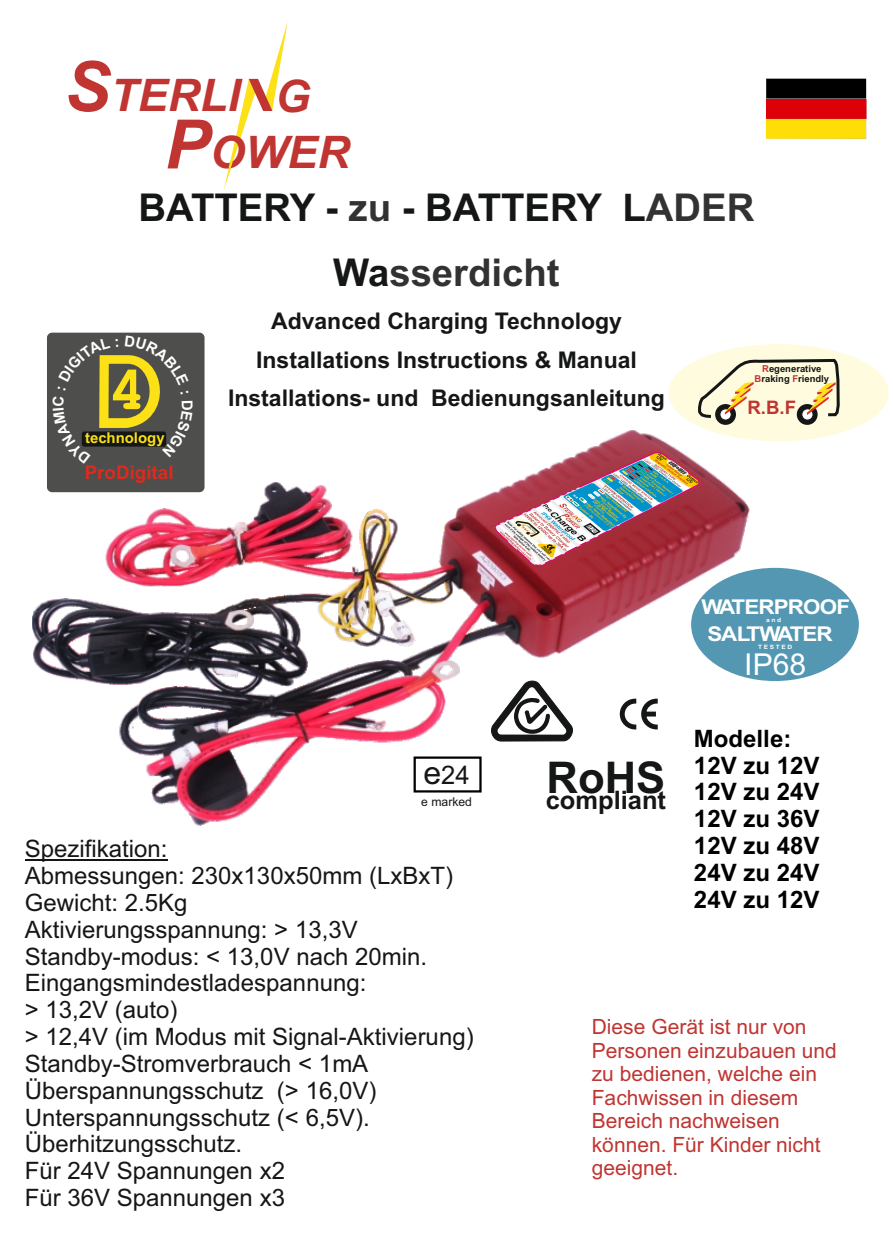
<style>
.page{position:relative;width:893px;height:1259px;background:#fff}
.page>*{position:absolute;margin:0;border:0;box-sizing:border-box;transform-origin:0 0}
.t1{font:700 62.4px "Courier New";color:#fbe116}
.t2{font:italic 700 45px/57.3px "Arial";color:#c03532}
.t3{font:700 43.8px "Arial";color:#151616}
.t4{font:700 38.4px/64.2px "Arial";color:#151616;text-align:center}
.t5{font:30.3px "Arial";color:#fff}
.t6{font:25.8px "Arial";color:#151616}
.t7{font:700 25.5px "Arial";color:#151616}
.t8{font:24px/26.7px "Arial";color:#151616}
.t9{font:700 24px/26.7px "Arial";color:#000}
.t10{font:700 23.1px/38.4px "Arial";color:#151616;text-align:center}
.t11{font:21px/23.4px "Arial";color:#c03532}
.t12{font:700 20.4px "Arial";letter-spacing:-.035em;color:#fff;scale:1.1 1}
.t13{font:700 18.9px "Arial";color:#dd2b1c}
.t14{font:700 18.6px "Arial";color:#c03532}
.t15{font:700 15px "Arial";color:#fbe116}
.t16{font:12.3px "Arial";color:#151616}
.t17{font:700 9.6px/10.5px "Arial";color:#151616;text-align:center}
.t18{font:700 6px "Arial";letter-spacing:.255em;color:#fff;scale:1.1 1}
.s1{font-size:69.3px}
.s2{font-size:68.1px}
.s3{color:#323232}
.s4{color:#c03532}
.s5{font-size:32.1px}
</style>
<div class="page">
<div style="left:691px;top:568px;width:168px;height:113px;background:#5397b2;border-radius:50%"></div>
<hr style="left:25px;top:859px;width:143px;height:1px;background:#151616">
<svg style="left:766px;top:78px;width:101px;height:61px;background:#a14e0c"></svg>
<div style="left:45px;top:331px;width:161px;height:163px;background:#4e4e4d;border:2px solid #fff;border-radius:6px"></div>
<img style="left:33px;top:431px;width:765px;height:395px">
<img style="left:492px;top:451px;width:210px;height:117px">
<div style="left:668px;top:344px;width:221px;height:97px;background:#fffbde;border-radius:50%"></div>
<div style="left:715px;top:404px;width:21px;height:21px;background:#151616;border-radius:50%"></div>
<div style="left:797px;top:404px;width:21px;height:21px;background:#151616;border-radius:50%"></div>
<svg style="left:698px;top:357px;width:142px;height:63px"></svg>
<svg style="left:224px;top:22px;width:64px;height:168px"></svg>
<div style="left:414px;top:756px;width:68px;height:36px;border:2px solid #000"></div>
<svg style="left:619px;top:697px;width:40px;height:33px"></svg>
<svg style="left:489px;top:679px;width:86px;height:63px"></svg>
<svg style="left:52px;top:355px;width:141px;height:109px"></svg>
<h2 class="t2" style="left:165px;top:71px;width:187px;text-indent:-101px"><span class="s1">S</span>TERLI G<br><span class="s2">P</span>OWER</h2>
<h3 class="t4" style="left:139px;top:179px;width:617px">BATTERY - <span class="s3">zu</span> - BATTERY L<span class="s3">ADER<br></span>Wa<span class="s3">sserdicht</span></h3>
<p class="t10" style="left:228px;top:304px;width:438px">Advanced Charging Technology<br>Installations Instructions &amp; Manual<br>Installations- und Bedienungsanleitung</p>
<p class="t17" style="left:754px;top:364px;width:76px"><span class="s4">R</span>egenerative<br><span class="s4">B</span>raking <span class="s4">F</span>riendly</p>
<h1 class="t1" style="left:108px;top:370px;width:39px">4</h1>
<p class="t14" style="left:747px;top:400px;width:50px">R.B.F</p>
<p class="t15" style="left:85px;top:432px;width:81px">technology</p>
<p class="t13" style="left:85px;top:465px;width:90px">ProDigital</p>
<p class="t12" style="left:701px;top:599px;width:137px">WATERPROOF</p>
<p class="t18" style="left:766px;top:618px;width:15px">and</p>
<p class="t5" style="left:744px;top:653px;width:64px">IP68</p>
<p class="t12" style="left:707px;top:626px;width:115px">SALTWATER</p>
<p class="t18" style="left:758px;top:645px;width:32px">TESTED</p>
<p class="t9" style="left:694px;top:727px;width:127px">Modelle:<br>12V zu 12V<br>12V zu 24V<br>12V zu 36V<br>12V zu 48V<br>24V zu 24V<br>24V zu 12V</p>
<p class="t6" style="left:423px;top:765px;width:48px"><span class="s5">e</span>24</p>
<h3 class="t3" style="left:546px;top:761px;width:120px">RoHS</h3>
<p class="t7" style="left:546px;top:791px;width:122px">compliant</p>
<p class="t16" style="left:421px;top:796px;width:52px">e marked</p>
<p class="t8" style="left:25px;top:838px;width:450px">Spezifikation:<br>Abmessungen: 230x130x50mm (LxBxT)<br>Gewicht: 2.5Kg<br>Aktivierungsspannung: &gt; 13,3V<br>Standby-modus: &lt; 13,0V nach 20min.<br>Eingangsmindestladespannung:<br>&gt; 13,2V (auto)<br>&gt; 12,4V (im Modus mit Signal-Aktivierung)<br>Standby-Stromverbrauch &lt; 1mA<br>Überspannungsschutz (&gt; 16,0V)<br>Unterspannungsschutz (&lt; 6,5V).<br>Überhitzungsschutz.<br>Für 24V Spannungen x2<br>Für 36V Spannungen x3</p>
<p class="t11" style="left:592px;top:1017px;width:247px">Diese Gerät ist nur von<br>Personen einzubauen und zu bedienen, welche ein<br>Fachwissen in diesem<br>Bereich nachweisen können. Für Kinder nicht geeignet.</p>
</div>
